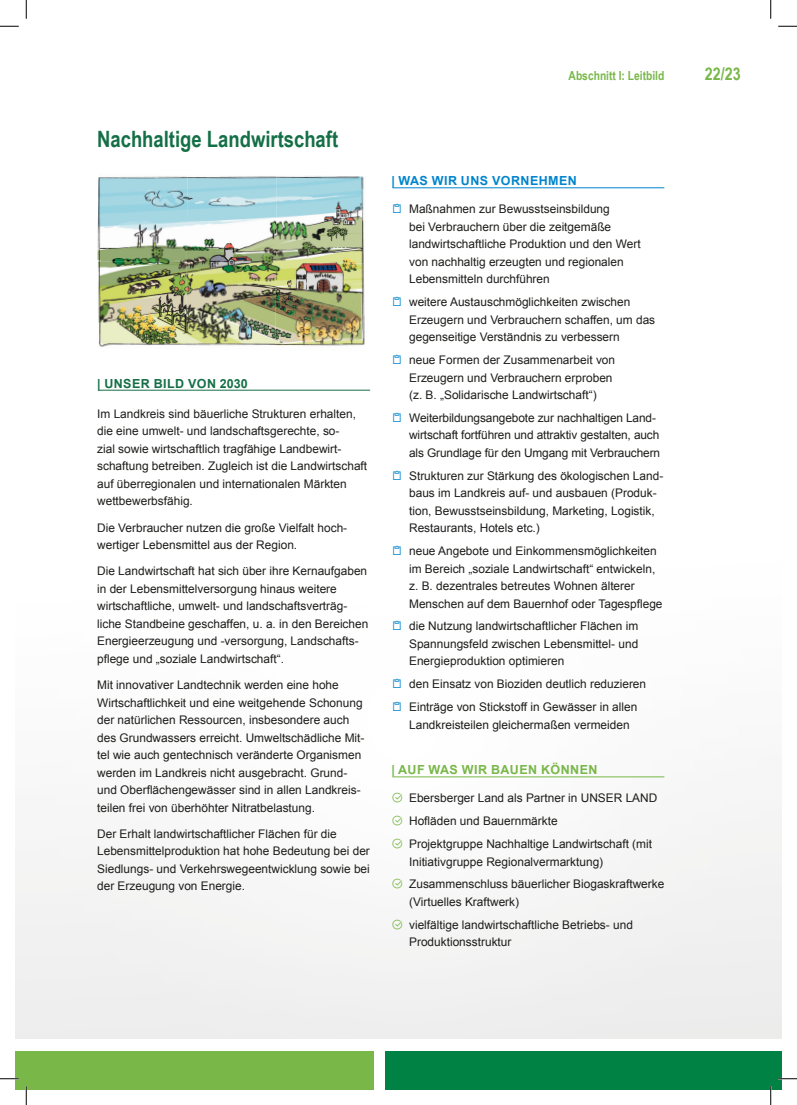
<style>
.page{position:relative;width:797px;height:1105px;background:#fff}
.page>*{position:absolute;margin:0;border:0;box-sizing:border-box;transform-origin:0 0}
.t1{font:700 22.5px "Arial Narrow";color:#146f46}
.t2{font:700 17.5px "Arial Narrow";color:#79b749}
.t3{font:700 12.5px "Arial";letter-spacing:.035em;color:#79b749}
.t4{font:700 12.5px "Arial Narrow";color:#79b749}
.t5{font:700 12.5px "Arial";letter-spacing:.035em;color:#0085cd}
.t6{font:700 12.5px "Arial";letter-spacing:.035em;color:#146f46}
.t7{font:11.88px/17.5px "Arial";color:#1d1d1b}
</style>
<div class="page">
<div style="left:385px;top:1051px;width:396px;height:38px;background:#008244"></div>
<div style="left:16px;top:1051px;width:20px;height:38px;background:#79b749"></div>
<div style="left:25px;top:1051px;width:348px;height:38px;background:#79b749"></div>
<hr style="left:98px;top:390px;width:272px;height:1px;background:#146f46">
<hr style="left:392px;top:187px;width:272px;height:1px;background:#0085cd">
<hr style="left:392px;top:776px;width:272px;height:1px;background:#79b749">
<img style="left:98px;top:176px;width:266px;height:87px">
<img style="left:98px;top:261px;width:178px;height:86px">
<img style="left:275px;top:263px;width:90px;height:84px">
<svg style="left:0;top:25px;width:19px;height:2px"></svg>
<svg style="left:778px;top:25px;width:19px;height:2px"></svg>
<svg style="left:0;top:1078px;width:19px;height:1px"></svg>
<svg style="left:778px;top:1078px;width:19px;height:1px"></svg>
<svg style="left:25px;top:0;width:2px;height:19px"></svg>
<svg style="left:25px;top:1086px;width:2px;height:19px"></svg>
<svg style="left:770px;top:0;width:1px;height:19px"></svg>
<svg style="left:770px;top:1086px;width:1px;height:19px"></svg>
<h1 class="t1" style="left:97px;top:122px;width:242px">Nachhaltige Landwirtschaft</h1>
<p class="t6" style="left:97px;top:374px;width:152px">| UNSER BILD VON 2030</p>
<p class="t7" style="left:97px;top:405px;width:271px">Im Landkreis sind bäuerliche Strukturen erhalten, die eine umwelt- und landschaftsgerechte, so-<br>zial sowie wirtschaftlich tragfähige Landbewirt&shy;schaftung betreiben. Zugleich ist die Landwirtschaft auf überregionalen und internationalen Märkten wettbewerbsfähig.</p>
<p class="t7" style="left:97px;top:519px;width:251px">Die Verbraucher nutzen die große Vielfalt hoch&shy;wertiger Lebensmittel aus der Region.</p>
<p class="t7" style="left:97px;top:562px;width:273px">Die Landwirtschaft hat sich über ihre Kernaufgaben in der Lebensmittelversorgung hinaus weitere wirtschaftliche, umwelt- und landschaftsverträg&shy;liche Standbeine geschaffen, u. a. in den Bereichen Energieerzeugung und -versorgung, Landschafts&shy;pflege und „soziale Landwirtschaft“.</p>
<p class="t7" style="left:97px;top:676px;width:269px">Mit innovativer Landtechnik werden eine hohe Wirtschaftlichkeit und eine weitgehende Schonung der natürlichen Ressourcen, insbesondere auch des Grundwassers erreicht. Umweltschädliche Mit&shy;tel wie auch gentechnisch veränderte Organismen werden im Landkreis nicht ausgebracht. Grund&shy;und Oberflächengewässer sind in allen Landkreis&shy;teilen frei von überhöhter Nitratbelastung.</p>
<p class="t7" style="left:97px;top:825px;width:274px">Der Erhalt landwirtschaftlicher Flächen für die Lebensmittelproduktion hat hohe Bedeutung bei der Siedlungs- und Verkehrswegeentwicklung sowie bei der Erzeugung von Energie.</p>
<p class="t4" style="left:568px;top:67px;width:97px">Abschnitt I: Leitbild</p>
<h2 class="t2" style="left:705px;top:61px;width:37px">22/23</h2>
<p class="t5" style="left:391px;top:172px;width:187px">| WAS WIR UNS VORNEHMEN</p>
<p class="t7" style="left:409px;top:200px;width:233px">Maßnahmen zur Bewusstseinsbildung<br>bei Verbrauchern über die zeitgemäße landwirtschaftliche Produktion und den Wert von nachhaltig erzeugten und regionalen Lebensmitteln durchführen</p>
<p class="t7" style="left:409px;top:293px;width:248px">weitere Austauschmöglichkeiten zwischen<br>Erzeugern und Verbrauchern schaffen, um das gegenseitige Verständnis zu verbessern</p>
<p class="t7" style="left:409px;top:351px;width:207px">neue Formen der Zusammenarbeit von<br>Erzeugern und Verbrauchern erproben (z. B. „Solidarische Landwirtschaft“)</p>
<p class="t7" style="left:409px;top:409px;width:252px">Weiterbildungsangebote zur nachhaltigen Land&shy;wirtschaft fortführen und attraktiv gestalten, auch als Grundlage für den Umgang mit Verbrauchern</p>
<p class="t7" style="left:409px;top:467px;width:256px">Strukturen zur Stärkung des ökologischen Land&shy;baus im Landkreis auf- und ausbauen (Produk&shy;tion, Bewusstseinsbildung, Marketing, Logistik, Restaurants, Hotels etc.)</p>
<p class="t7" style="left:409px;top:542px;width:255px">neue Angebote und Einkommensmöglichkeiten im Bereich „soziale Landwirtschaft“ entwickeln, z. B. dezentrales betreutes Wohnen älterer Menschen auf dem Bauernhof oder Tagespflege</p>
<p class="t7" style="left:409px;top:617px;width:231px;text-align:justify">die Nutzung landwirtschaftlicher Flächen im Spannungsfeld zwischen Lebensmittel- und Energieproduktion optimieren</p>
<p class="t7" style="left:409px;top:673px;width:238px;line-height:22.8px">den Einsatz von Bioziden deutlich reduzieren<br>Einträge von Stickstoff in Gewässer in allen</p>
<p class="t7" style="left:409px;top:715px;width:222px">Landkreisteilen gleichermaßen vermeiden</p>
<p class="t3" style="left:391px;top:761px;width:208px">| AUF WAS WIR BAUEN KÖNNEN</p>
<p class="t7" style="left:409px;top:787px;width:250px;line-height:22.8px">Ebersberger Land als Partner in UNSER LAND<br>Hofläden und Bauernmärkte<br>Projektgruppe Nachhaltige Landwirtschaft (mit</p>
<p class="t7" style="left:409px;top:850px;width:257px;line-height:22.8px">Initiativgruppe Regionalvermarktung)<br>Zusammenschluss bäuerlicher Biogaskraftwerke</p>
<p class="t7" style="left:409px;top:890px;width:225px;line-height:22.8px">(Virtuelles Kraftwerk)<br>vielfältige landwirtschaftliche Betriebs- und</p>
<p class="t7" style="left:409px;top:933px;width:104px">Produktionsstruktur</p>
</div>
